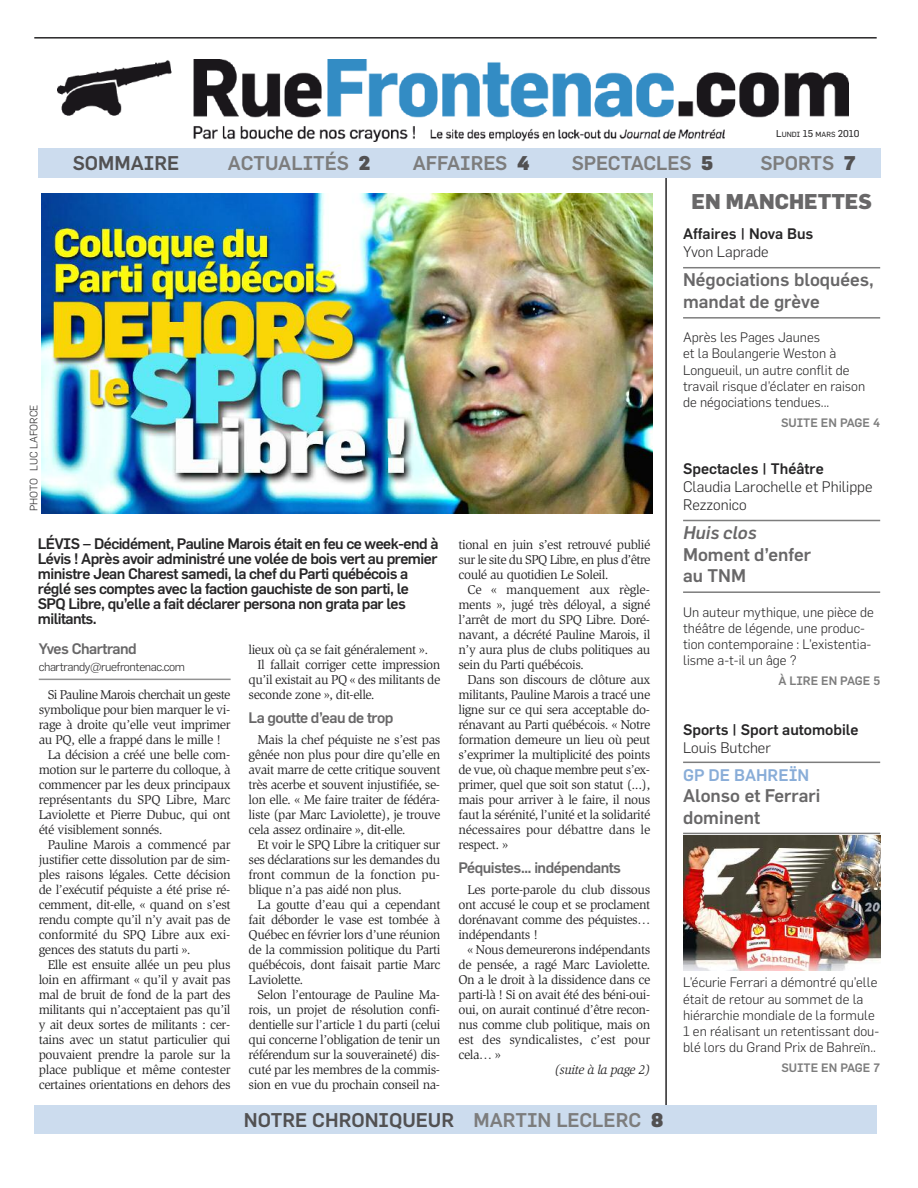
<style>
.page{position:relative;width:918px;height:1188px;background:#fff}
.page>*{position:absolute;margin:0;border:0;box-sizing:border-box;transform-origin:0 0}
.t1{font:800 21px "Flama";color:#686768}
.t2{font:500 19.5px "Flama";color:#525152}
.t3{font:500 19.5px "Flama";color:#7d7d7d}
.t4{font:500 18px/21.6px "Flama";color:#686768}
.t5{font:italic 500 18px "Flama";color:#686768}
.t6{font:500 16.5px "Flama";color:#89add8}
.t7{font:500 15px/15px "Flama";letter-spacing:-.035em;color:#272627}
.t8{font:300 15px/18px "Flama";color:#272627}
.t9{font:500 15px "Flama";color:#272627}
.t10{font:500 15px "Flama";letter-spacing:-.035em;color:#686768}
.t11{font:300 13.5px/16.2px "Flama";color:#272627}
.t12{font:13.2px/15px "Slimbach Std";letter-spacing:-.035em;color:#272627;text-align:justify}
.t13{font:italic 13.2px "Slimbach Std";letter-spacing:-.035em;color:#272627}
.t14{font:500 12px "Flama";color:#7d7d7d}
.t15{font:300 12px "Flama";letter-spacing:-.035em;color:#272627}
.t16{font:300 10.5px "Flama";color:#272627}
.t17{font:7.35px "Flama Basic";color:#272627}
.s1{font-size:9.75px}
.s2{font-weight:900;color:#525152}
.s3{color:#7d7d7d}
.s4{font-weight:900}
</style>
<div class="page">
<img style="left:41px;top:194px;width:611px;height:319px">
<hr style="left:665px;top:177px;width:2px;height:935px;background:#272627">
<img style="left:58px;top:59px;width:791px;height:82px">
<div style="left:39px;top:149px;width:842px;height:29px;background:#ccdcee"></div>
<hr style="left:39px;top:679px;width:192px;height:1px;background:#939393">
<div style="left:34px;top:1105px;width:843px;height:29px;background:#ccdcee"></div>
<hr style="left:34px;top:37px;width:843px;height:2px;background:#272627">
<hr style="left:683px;top:267px;width:197px;height:1px;background:#7d7d7d">
<hr style="left:683px;top:317px;width:197px;height:2px;background:#7d7d7d">
<hr style="left:683px;top:762px;width:197px;height:1px;background:#7d7d7d">
<hr style="left:683px;top:833px;width:197px;height:1px;background:#7d7d7d">
<hr style="left:683px;top:520px;width:197px;height:1px;background:#7d7d7d">
<hr style="left:683px;top:591px;width:197px;height:2px;background:#7d7d7d">
<img style="left:683px;top:835px;width:197px;height:135px">
<p class="t17" style="left:776px;top:131px;width:85px"><span class="s1">L</span>UNDI <span class="s1">15</span> MARS <span class="s1">2010</span></p>
<h2 class="t2" style="left:73px;top:154px;width:108px">SOMMAIRE</h2>
<h2 class="t3" style="left:228px;top:154px;width:144px">ACTUALITÉS <span class="s2">2</span></h2>
<h2 class="t3" style="left:413px;top:154px;width:118px">AFFAIRES <span class="s2">4</span></h2>
<h2 class="t3" style="left:572px;top:154px;width:143px">SPECTACLES <span class="s2">5</span></h2>
<h2 class="t3" style="left:760px;top:154px;width:97px">SPORTS <span class="s2">7</span></h2>
<p class="t16" style="left:29px;top:511px;width:108px;rotate:-90deg">PHOTO LUC LAFORCE</p>
<p class="t7" style="left:38px;top:537px;width:402px">LÉVIS – Décidément, Pauline Marois était en feu ce week-end à Lévis ! Après avoir administré une volée de bois vert au premier ministre Jean Charest samedi, la chef du Parti québécois a réglé ses comptes avec la faction gauchiste de son parti, le SPQ Libre, qu’elle a fait déclarer persona non grata par les militants.</p>
<p class="t12" style="left:459px;top:538px;width:193px">tional en juin s’est retrouvé publié sur le site du SPQ Libre, en plus d’être coulé au quotidien Le Soleil.</p>
<p class="t12" style="left:459px;top:583px;width:193px;text-indent:9px">Ce « manquement aux règle&shy;ments », jugé très déloyal, a signé l’arrêt de mort du SPQ Libre. Doré&shy;navant, a décrété Pauline Marois, il n’y aura plus de clubs politiques au sein du Parti québécois.</p>
<p class="t12" style="left:459px;top:673px;width:193px;text-indent:9px">Dans son discours de clôture aux militants, Pauline Marois a tracé une ligne sur ce qui sera acceptable do&shy;rénavant au Parti québécois. « Notre formation demeure un lieu où peut s’exprimer la multiplicité des points de vue, où chaque membre peut s’ex&shy;primer, quel que soit son statut (...), mais pour arriver à le faire, il nous faut la sérénité, l’unité et la solidarité nécessaires pour débattre dans le respect. »</p>
<p class="t10" style="left:458px;top:861px;width:164px">Péquistes… indépendants</p>
<p class="t12" style="left:458px;top:883px;width:193px;text-indent:9px">Les porte-parole du club dissous ont accusé le coup et se proclament dorénavant comme des péquistes… indépendants !</p>
<p class="t12" style="left:458px;top:943px;width:193px;text-indent:9px">« Nous demeurerons indépendants de pensée, a ragé Marc Laviolette.<br>On a le droit à la dissidence dans ce parti-là ! Si on avait été des béni-oui&shy;oui, on aurait continué d’être recon&shy;nus comme club politique, mais on est des syndicalistes, c’est pour cela… »</p>
<p class="t13" style="left:554px;top:1064px;width:97px">(suite à la page 2)</p>
<h2 class="t2" style="left:244px;top:1110px;width:421px">NOTRE CHRONIQUEUR <span class="s3">MARTIN LECLERC</span> <span class="s4">8</span></h2>
<p class="t10" style="left:39px;top:642px;width:99px">Yves Chartrand</p>
<p class="t15" style="left:39px;top:661px;width:148px">chartrandy@ruefrontenac.com</p>
<p class="t12" style="left:48px;top:688px;width:184px">Si Pauline Marois cherchait un geste</p>
<p class="t12" style="left:39px;top:703px;width:193px">symbolique pour bien marquer le vi-</p>
<p class="t12" style="left:39px;top:718px;width:193px">rage à droite qu’elle veut imprimer</p>
<p class="t12" style="left:39px;top:733px;width:184px">au PQ, elle a frappé dans le mille !</p>
<p class="t12" style="left:48px;top:748px;width:184px">La décision a créé une belle com-</p>
<p class="t12" style="left:39px;top:763px;width:193px">motion sur le parterre du colloque, à</p>
<p class="t12" style="left:39px;top:778px;width:193px">commencer par les deux principaux</p>
<p class="t12" style="left:39px;top:793px;width:193px">représentants du SPQ Libre, Marc</p>
<p class="t12" style="left:39px;top:808px;width:193px">Laviolette et Pierre Dubuc, qui ont</p>
<p class="t12" style="left:39px;top:823px;width:125px">été visiblement sonnés.</p>
<p class="t12" style="left:48px;top:838px;width:184px">Pauline Marois a commencé par</p>
<p class="t12" style="left:39px;top:853px;width:193px">justifier cette dissolution par de sim-</p>
<p class="t12" style="left:39px;top:868px;width:193px">ples raisons légales. Cette décision</p>
<p class="t12" style="left:39px;top:883px;width:193px">de l’exécutif péquiste a été prise ré-</p>
<p class="t12" style="left:39px;top:898px;width:193px">cemment, dit-elle, « quand on s’est</p>
<p class="t12" style="left:39px;top:913px;width:193px">rendu compte qu’il n’y avait pas de</p>
<p class="t12" style="left:39px;top:928px;width:193px">conformité du SPQ Libre aux exi-</p>
<p class="t12" style="left:39px;top:943px;width:154px">gences des statuts du parti ».</p>
<p class="t12" style="left:48px;top:958px;width:184px">Elle est ensuite allée un peu plus</p>
<p class="t12" style="left:39px;top:973px;width:193px">loin en affirmant « qu’il y avait pas</p>
<p class="t12" style="left:39px;top:988px;width:193px">mal de bruit de fond de la part des</p>
<p class="t12" style="left:39px;top:1003px;width:193px">militants qui n’acceptaient pas qu’il</p>
<p class="t12" style="left:39px;top:1018px;width:193px">y ait deux sortes de militants : cer-</p>
<p class="t12" style="left:39px;top:1033px;width:193px">tains avec un statut particulier qui</p>
<p class="t12" style="left:39px;top:1048px;width:193px">pouvaient prendre la parole sur la</p>
<p class="t12" style="left:39px;top:1063px;width:193px">place publique et même contester</p>
<p class="t12" style="left:39px;top:1078px;width:193px">certaines orientations en dehors des</p>
<p class="t12" style="left:249px;top:643px;width:181px">lieux où ça se fait généralement ».</p>
<p class="t12" style="left:258px;top:658px;width:184px">Il fallait corriger cette impression</p>
<p class="t12" style="left:249px;top:673px;width:193px">qu’il existait au PQ « des militants de</p>
<p class="t12" style="left:249px;top:688px;width:128px">seconde zone », dit-elle.</p>
<p class="t10" style="left:249px;top:711px;width:146px">La goutte d’eau de trop</p>
<p class="t12" style="left:249px;top:733px;width:193px;text-indent:9px">Mais la chef péquiste ne s’est pas gênée non plus pour dire qu’elle en avait marre de cette critique souvent très acerbe et souvent injustifiée, se&shy;lon elle. « Me faire traiter de fédéra&shy;liste (par Marc Laviolette), je trouve cela assez ordinaire », dit-elle.</p>
<p class="t12" style="left:249px;top:838px;width:193px;text-indent:9px">Et voir le SPQ Libre la critiquer sur ses déclarations sur les demandes du front commun de la fonction pu&shy;blique n’a pas aidé non plus.</p>
<p class="t12" style="left:249px;top:898px;width:193px;text-indent:9px">La goutte d’eau qui a cependant fait déborder le vase est tombée à Québec en février lors d’une réunion de la commission politique du Parti québécois, dont faisait partie Marc Laviolette.</p>
<p class="t12" style="left:249px;top:988px;width:193px;text-indent:9px">Selon l’entourage de Pauline Ma&shy;rois, un projet de résolution confi&shy;dentielle sur l’article 1 du parti (celui qui concerne l’obligation de tenir un référendum sur la souveraineté) dis&shy;cuté par les membres de la commis&shy;sion en vue du prochain conseil na-</p>
<h1 class="t1" style="left:692px;top:192px;width:182px">EN MANCHETTES</h1>
<p class="t9" style="left:683px;top:227px;width:132px">Affaires | Nova Bus</p>
<p class="t8" style="left:683px;top:243px;width:87px">Yvon Laprade</p>
<h3 class="t4" style="left:683px;top:270px;width:192px">Négociations bloquées, mandat de grève</h3>
<p class="t11" style="left:683px;top:330px;width:184px">Après les Pages Jaunes<br>et la Boulangerie Weston à<br>Longueuil, un autre conflit de travail risque d’éclater en raison de négociations tendues...</p>
<p class="t14" style="left:781px;top:417px;width:101px">SUITE EN PAGE 4</p>
<p class="t9" style="left:683px;top:461px;width:142px">Spectacles | Théâtre</p>
<p class="t8" style="left:683px;top:478px;width:191px">Claudia Larochelle et Philippe<br>Rezzonico</p>
<h3 class="t5" style="left:683px;top:524px;width:75px">Huis clos</h3>
<h3 class="t4" style="left:683px;top:544px;width:130px">Moment d’enfer au TNM</h3>
<p class="t11" style="left:683px;top:604px;width:192px">Un auteur mythique, une pièce de théâtre de légende, une produc&shy;tion contemporaine : L’existentia&shy;lisme a-t-il un âge ?</p>
<p class="t14" style="left:778px;top:675px;width:103px">À LIRE EN PAGE 5</p>
<p class="t9" style="left:683px;top:722px;width:177px">Sports | Sport automobile</p>
<p class="t8" style="left:683px;top:739px;width:89px">Louis Butcher</p>
<p class="t6" style="left:683px;top:767px;width:128px">GP DE BAHREÏN</p>
<h3 class="t4" style="left:683px;top:786px;width:139px">Alonso et Ferrari dominent</h3>
<p class="t11" style="left:683px;top:975px;width:198px">L’écurie Ferrari a démontré qu’elle était de retour au sommet de la hiérarchie mondiale de la formule 1 en réalisant un retentissant dou&shy;blé lors du Grand Prix de Bahreïn..</p>
<p class="t14" style="left:781px;top:1062px;width:100px">SUITE EN PAGE 7</p>
</div>
